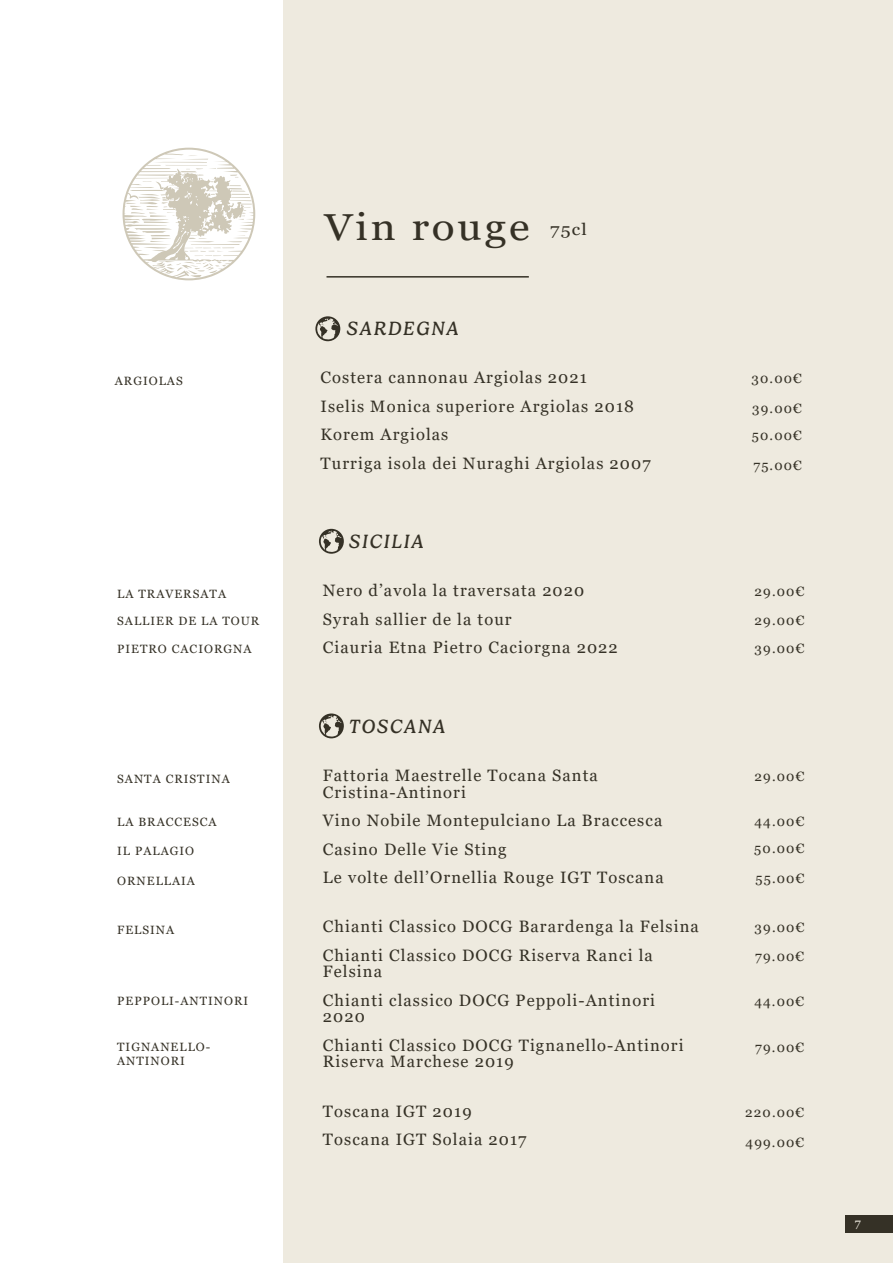
<style>
.page{position:relative;width:893px;height:1263px;background:#fff}
.page>*{position:absolute;margin:0;border:0;box-sizing:border-box;transform-origin:0 0}
.t1{font:37.5px "Georgia";letter-spacing:.065em;color:#353126;scale:1.13 1}
.t2{font:italic 19.5px "Gelica";letter-spacing:.09em;color:#353126}
.t3{font:16.5px/28.5px "Georgia";letter-spacing:.065em;color:#353126}
.t4{font:16.5px "Georgia";letter-spacing:.065em;color:#353126;scale:1.13 1}
.t5{font:13.5px/28.5px "Georgia";letter-spacing:.085em;color:#353126}
.t6{font:12px/13.5px "Georgia";letter-spacing:.085em;color:#353126}
.t7{font:12px "Georgia";color:#eeeadf}
</style>
<div class="page">
<div style="left:283px;top:0;width:610px;height:1263px;background:#eeeadf"></div>
<div style="left:846px;top:1215px;width:47px;height:18px;background:#353126"></div>
<svg style="left:123px;top:148px;width:132px;height:132px"></svg>
<svg style="left:319px;top:713px;width:25px;height:25px"></svg>
<svg style="left:319px;top:529px;width:25px;height:25px"></svg>
<svg style="left:315px;top:316px;width:26px;height:25px"></svg>
<hr style="left:326px;top:276px;width:203px;height:2px;background:#353126">
<p class="t6" style="left:115px;top:374px;width:69px">ARGIOLAS</p>
<p class="t6" style="left:117px;top:587px;width:110px">LA TRAVERSATA</p>
<p class="t6" style="left:117px;top:614px;width:144px">SALLIER DE LA TOUR</p>
<p class="t6" style="left:117px;top:642px;width:136px">PIETRO CACIORGNA</p>
<p class="t6" style="left:117px;top:772px;width:114px">SANTA CRISTINA</p>
<p class="t6" style="left:117px;top:815px;width:101px">LA BRACCESCA</p>
<p class="t6" style="left:117px;top:844px;width:78px">IL PALAGIO</p>
<p class="t6" style="left:117px;top:874px;width:79px">ORNELLAIA</p>
<p class="t6" style="left:117px;top:923px;width:59px">FELSINA</p>
<p class="t6" style="left:117px;top:995px;width:133px">PEPPOLI-ANTINORI</p>
<p class="t6" style="left:117px;top:1040px;width:95px">TIGNANELLO-<br>ANTINORI</p>
<h1 class="t1" style="left:325px;top:204px;width:183px">Vin rouge</h1>
<p class="t4" style="left:550px;top:219px;width:34px">75cl</p>
<p class="t2" style="left:346px;top:318px;width:113px">SARDEGNA</p>
<p class="t3" style="left:320px;top:364px;width:332px">Costera cannonau Argiolas 2021<br>Iselis Monica superiore Argiolas 2018<br>Korem Argiolas<br>Turriga isola dei Nuraghi Argiolas 2007</p>
<p class="t2" style="left:349px;top:531px;width:76px">SICILIA</p>
<p class="t3" style="left:323px;top:577px;width:296px">Nero d’avola la traversata 2020<br>Syrah sallier de la tour<br>Ciauria Etna Pietro Caciorgna 2022</p>
<p class="t2" style="left:349px;top:716px;width:98px">TOSCANA</p>
<p class="t3" style="left:323px;top:768px;width:276px;line-height:16.5px">Fattoria Maestrelle Tocana Santa<br>Cristina-Antinori</p>
<p class="t3" style="left:323px;top:807px;width:342px">Vino Nobile Montepulciano La Braccesca<br>Casino Delle Vie Sting<br>Le volte dell’Ornellia Rouge IGT Toscana</p>
<p class="t3" style="left:323px;top:913px;width:378px">Chianti Classico DOCG Barardenga la Felsina<br>Chianti Classico DOCG Riserva Ranci la</p>
<p class="t3" style="left:323px;top:958px;width:334px">Felsina<br>Chianti classico DOCG Peppoli-Antinori</p>
<p class="t3" style="left:323px;top:1003px;width:362px">2020<br>Chianti Classico DOCG Tignanello-Antinori</p>
<p class="t3" style="left:323px;top:1048px;width:192px">Riserva Marchese 2019</p>
<p class="t3" style="left:323px;top:1097px;width:205px">Toscana IGT 2019<br>Toscana IGT Solaia 2017</p>
<p class="t5" style="left:752px;top:365px;width:52px">30.00€</p>
<p class="t5" style="left:752px;top:395px;width:52px;line-height:27px">39.00€<br>50.00€</p>
<p class="t5" style="left:753px;top:452px;width:50px">75.00€</p>
<p class="t5" style="left:754px;top:578px;width:51px;text-align:justify">29.00€ 29.00€ 39.00€</p>
<p class="t5" style="left:754px;top:763px;width:51px">29.00€</p>
<p class="t5" style="left:754px;top:808px;width:52px;line-height:27px">44.00€<br>50.00€</p>
<p class="t5" style="left:755px;top:865px;width:50px">55.00€</p>
<p class="t5" style="left:755px;top:914px;width:51px">39.00€<br>79.00€</p>
<p class="t5" style="left:754px;top:987px;width:51px">44.00€</p>
<p class="t5" style="left:755px;top:1034px;width:51px">79.00€</p>
<p class="t5" style="left:745px;top:1098px;width:61px">220.00€</p>
<p class="t5" style="left:746px;top:1128px;width:60px">499.00€</p>
<p class="t7" style="left:855px;top:1215px;width:8px">7</p>
</div>
